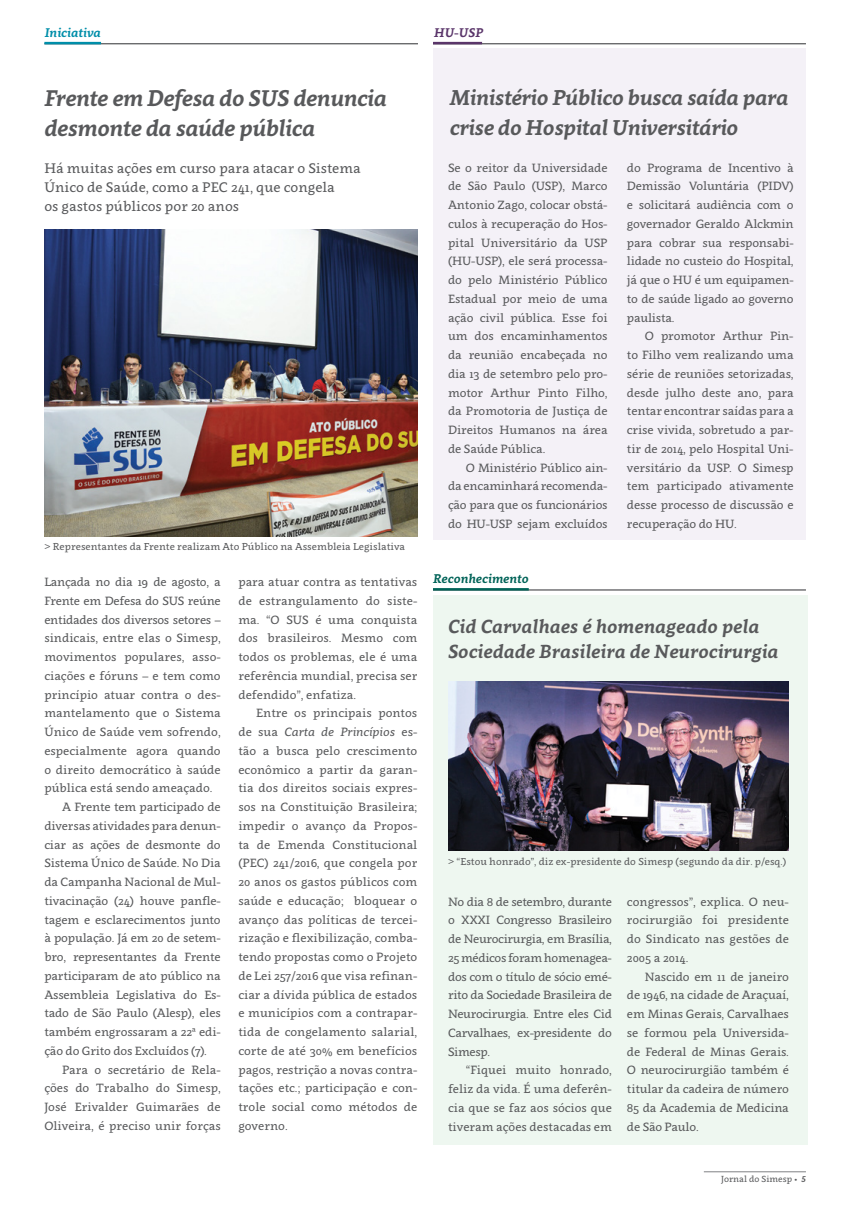
<style>
.page{position:relative;width:851px;height:1205px;background:#fff}
.page>*{position:absolute;margin:0;border:0;box-sizing:border-box;transform-origin:0 0}
.t1{font:italic 700 22.5px/30.2px "Clavo";letter-spacing:-.02em;color:#58595b}
.t2{font:italic 700 21.25px/30.2px "Clavo";letter-spacing:-.02em;color:#58595b}
.t3{font:italic 700 18.75px/25.2px "Clavo";color:#58595b}
.t4{font:13.75px/18.8px "Clavo";color:#58595b}
.t5{font:italic 700 12.5px "Clavo";color:#006358}
.t6{font:italic 700 12.5px "Clavo";color:#008ea9}
.t7{font:italic 700 12.5px "Clavo";color:#5a356a}
.t8{font:11.88px/18.8px "Clavo";letter-spacing:-.01em;color:#58595b;text-align:justify}
.t9{font:10px "Clavo";color:#58595b}
.t10{font:8.75px "Clavo";color:#58595b}
.s1{font-style:italic}
.s2{font-weight:700;font-style:italic}
</style>
<div class="page">
<div style="left:433px;top:49px;width:372px;height:491px;background:#f4f1f7"></div>
<div style="left:433px;top:595px;width:374px;height:549px;background:#eef7f0"></div>
<hr style="left:433px;top:43px;width:372px;height:1px;background:#58595b">
<hr style="left:433px;top:42px;width:49px;height:2px;background:#5a356a">
<hr style="left:433px;top:589px;width:372px;height:1px;background:#58595b">
<hr style="left:433px;top:588px;width:95px;height:2px;background:#006358">
<hr style="left:44px;top:43px;width:374px;height:1px;background:#58595b">
<hr style="left:44px;top:42px;width:57px;height:2px;background:#008ea9">
<img style="left:44px;top:230px;width:374px;height:306px">
<img style="left:448px;top:682px;width:340px;height:169px">
<hr style="left:703px;top:1171px;width:102px;height:1px;background:#808285">
<p class="t6" style="left:45px;top:24px;width:58px">Iniciativa</p>
<p class="t7" style="left:434px;top:24px;width:50px">HU-USP</p>
<h1 class="t1" style="left:44px;top:82px;width:344px">Frente em Defesa do SUS denuncia desmonte da saúde pública</h1>
<h2 class="t2" style="left:449px;top:81px;width:340px">Ministério Público busca saída para crise do Hospital Universitário</h2>
<p class="t4" style="left:44px;top:158px;width:318px">Há muitas ações em curso para atacar o Sistema<br>Único de Saúde, como a PEC 241, que congela<br>os gastos públicos por 20 anos</p>
<p class="t8" style="left:627px;top:158px;width:168px">do Programa de Incentivo à Demissão Voluntária (PIDV) e solicitará audiência com o governador Geraldo Alckmin para cobrar sua responsabi&shy;lidade no custeio do Hospital, já que o HU é um equipamen&shy;to de saúde ligado ao governo paulista.</p>
<p class="t8" style="left:627px;top:326px;width:168px;text-indent:18px">O promotor Arthur Pin&shy;to Filho vem realizando uma série de reuniões setorizadas, desde julho deste ano, para tentar encontrar saídas para a crise vivida, sobretudo a par&shy;tir de 2014, pelo Hospital Uni&shy;versitário da USP. O Simesp tem participado ativamente desse processo de discussão e recuperação do HU.</p>
<p class="t8" style="left:448px;top:158px;width:161px">Se o reitor da Universidade de São Paulo (USP), Marco Antonio Zago, colocar obstá&shy;culos à recuperação do Hos&shy;pital Universitário da USP (HU-USP), ele será processa&shy;do pelo Ministério Público Estadual por meio de uma ação civil pública. Esse foi um dos encaminhamentos da reunião encabeçada no dia 13 de setembro pelo pro&shy;motor Arthur Pinto Filho, da Promotoria de Justiça de Direitos Humanos na área de Saúde Pública.</p>
<p class="t8" style="left:448px;top:458px;width:161px;text-indent:18px">O Ministério Público ain&shy;da encaminhará recomenda&shy;ção para que os funcionários do HU-USP sejam excluídos</p>
<p class="t9" style="left:44px;top:540px;width:362px">&gt; Representantes da Frente realizam Ato Público na Assembleia Legislativa</p>
<p class="t8" style="left:44px;top:572px;width:178px">Lançada no dia 19 de agosto, a</p>
<p class="t8" style="left:44px;top:591px;width:178px">Frente em Defesa do SUS reúne</p>
<p class="t8" style="left:44px;top:609px;width:178px">entidades dos diversos setores –</p>
<p class="t8" style="left:44px;top:628px;width:178px">sindicais, entre elas o Simesp,</p>
<p class="t8" style="left:44px;top:647px;width:178px">movimentos populares, asso-</p>
<p class="t8" style="left:44px;top:666px;width:178px">ciações e fóruns – e tem como</p>
<p class="t8" style="left:44px;top:684px;width:178px">princípio atuar contra o des-</p>
<p class="t8" style="left:44px;top:703px;width:178px">mantelamento que o Sistema</p>
<p class="t8" style="left:44px;top:722px;width:178px">Único de Saúde vem sofrendo,</p>
<p class="t8" style="left:44px;top:741px;width:178px">especialmente agora quando</p>
<p class="t8" style="left:44px;top:759px;width:178px">o direito democrático à saúde</p>
<p class="t8" style="left:44px;top:778px;width:170px">pública está sendo ameaçado.</p>
<p class="t8" style="left:62px;top:797px;width:160px">A Frente tem participado de</p>
<p class="t8" style="left:44px;top:816px;width:178px">diversas atividades para denun-</p>
<p class="t8" style="left:44px;top:834px;width:178px">ciar as ações de desmonte do</p>
<p class="t8" style="left:44px;top:853px;width:178px">Sistema Único de Saúde. No Dia</p>
<p class="t8" style="left:44px;top:872px;width:178px">da Campanha Nacional de Mul-</p>
<p class="t8" style="left:44px;top:891px;width:178px">tivacinação (24) houve panfle-</p>
<p class="t8" style="left:44px;top:909px;width:178px">tagem e esclarecimentos junto</p>
<p class="t8" style="left:44px;top:928px;width:178px">à população. Já em 20 de setem-</p>
<p class="t8" style="left:44px;top:947px;width:178px">bro, representantes da Frente</p>
<p class="t8" style="left:44px;top:966px;width:178px">participaram de ato público na</p>
<p class="t8" style="left:44px;top:984px;width:178px">Assembleia Legislativa do Es-</p>
<p class="t8" style="left:44px;top:1003px;width:178px">tado de São Paulo (Alesp), eles</p>
<p class="t8" style="left:44px;top:1022px;width:178px">também engrossaram a 22ª edi-</p>
<p class="t8" style="left:44px;top:1041px;width:164px">ção do Grito dos Excluídos (7).</p>
<p class="t8" style="left:62px;top:1059px;width:160px">Para o secretário de Rela-</p>
<p class="t8" style="left:44px;top:1078px;width:178px">ções do Trabalho do Simesp,</p>
<p class="t8" style="left:44px;top:1097px;width:178px">José Erivalder Guimarães de</p>
<p class="t8" style="left:44px;top:1116px;width:178px">Oliveira, é preciso unir forças</p>
<p class="t8" style="left:238px;top:572px;width:180px">para atuar contra as tentativas de estrangulamento do siste&shy;ma. “O SUS é uma conquista dos brasileiros. Mesmo com todos os problemas, ele é uma referência mundial, precisa ser defendido”, enfatiza.</p>
<p class="t8" style="left:238px;top:703px;width:180px;text-indent:18px">Entre os principais pontos de sua <span class="s1">Carta de Princípios</span> es&shy;tão a busca pelo crescimento econômico a partir da garan&shy;tia dos direitos sociais expres&shy;sos na Constituição Brasileira; impedir o avanço da Propos&shy;ta de Emenda Constitucional (PEC) 241/2016, que congela por 20 anos os gastos públicos com saúde e educação; bloquear o avanço das políticas de tercei&shy;rização e flexibilização, comba&shy;tendo propostas como o Projeto de Lei 257/2016 que visa refinan&shy;ciar a dívida pública de estados e municípios com a contrapar&shy;tida de congelamento salarial, corte de até 30% em benefícios pagos, restrição a novas contra&shy;tações etc.; participação e con&shy;trole social como métodos de governo.</p>
<p class="t5" style="left:433px;top:570px;width:97px">Reconhecimento</p>
<h3 class="t3" style="left:448px;top:613px;width:332px">Cid Carvalhaes é homenageado pela<br>Sociedade Brasileira de Neurocirurgia</h3>
<p class="t9" style="left:448px;top:854px;width:340px">&gt; “Estou honrado”, diz ex-presidente do Simesp (segundo da dir. p/esq.)</p>
<p class="t8" style="left:448px;top:891px;width:165px">No dia 8 de setembro, durante o XXXI Congresso Brasileiro de Neurocirurgia, em Brasília, 25 médicos foram homenagea&shy;dos com o título de sócio emé&shy;rito da Sociedade Brasileira de Neurocirurgia. Entre eles Cid Carvalhaes, ex-presidente do Simesp.</p>
<p class="t8" style="left:448px;top:1060px;width:165px;text-indent:18px">“Fiquei muito honrado, feliz da vida. É uma deferên&shy;cia que se faz aos sócios que tiveram ações destacadas em</p>
<p class="t8" style="left:627px;top:891px;width:163px">congressos”, explica. O neu&shy;rocirurgião foi presidente do Sindicato nas gestões de 2005 a 2014.</p>
<p class="t8" style="left:627px;top:966px;width:163px;text-indent:18px">Nascido em 11 de janeiro de 1946, na cidade de Araçuaí, em Minas Gerais, Carvalhaes se formou pela Universida&shy;de Federal de Minas Gerais.<br>O neurocirurgião também é titular da cadeira de número 85 da Academia de Medicina de São Paulo.</p>
<p class="t10" style="left:721px;top:1172px;width:86px">Jornal do Simesp • <span class="s2">5</span></p>
</div>
